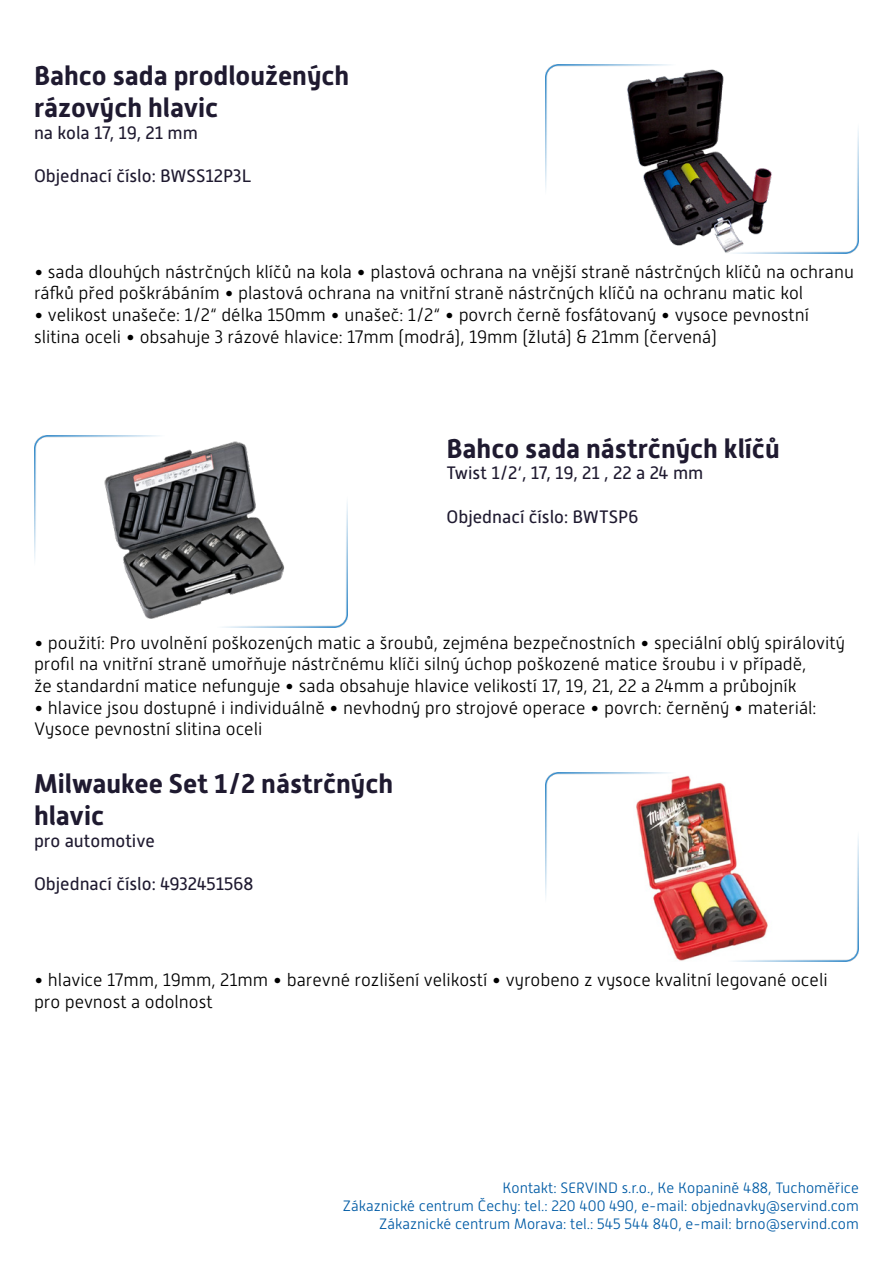
<style>
.page{position:relative;width:893px;height:1263px;background:#fff}
.page>*{position:absolute;margin:0;border:0;box-sizing:border-box;transform-origin:0 0}
.t1{font:700 27px/32.4px "Alwyn New";color:#1f1a30}
.t2{font:300 18px/21.6px "Alwyn New";color:#000}
.t3{font:18px "Alwyn New";color:#1f1a30}
.t4{font:300 15px/18px "Alwyn New";color:#015ba5;text-align:right}
</style>
<div class="page">
<img style="left:649px;top:69px;width:80px;height:184px">
<img style="left:546px;top:64px;width:130px;height:130px">
<img style="left:729px;top:128px;width:130px;height:126px">
<img style="left:124px;top:441px;width:131px;height:178px">
<img style="left:654px;top:775px;width:78px;height:186px">
<img style="left:546px;top:772px;width:130px;height:130px">
<img style="left:34px;top:435px;width:130px;height:130px">
<img style="left:729px;top:831px;width:130px;height:131px">
<img style="left:217px;top:497px;width:130px;height:130px">
<h1 class="t1" style="left:34px;top:59px;width:317px">Bahco sada prodloužených rázových hlavic</h1>
<p class="t3" style="left:34px;top:122px;width:165px">na kola 17, 19, 21 mm</p>
<p class="t3" style="left:34px;top:166px;width:219px">Objednací číslo: BWSS12P3L</p>
<p class="t2" style="left:34px;top:261px;width:822px">• sada dlouhých nástrčných klíčů na kola • plastová ochrana na vnější straně nástrčných klíčů na ochranu ráfků před poškrábáním • plastová ochrana na vnitřní straně nástrčných klíčů na ochranu matic kol</p>
<p class="t2" style="left:34px;top:304px;width:777px">• velikost unašeče: 1/2“ délka 150mm • unašeč: 1/2“ • povrch černě fosfátovaný • vysoce pevnostní slitina oceli • obsahuje 3 rázové hlavice: 17mm (modrá), 19mm (žlutá) &amp; 21mm (červená)</p>
<h1 class="t1" style="left:446px;top:432px;width:335px">Bahco sada nástrčných klíčů</h1>
<p class="t3" style="left:446px;top:463px;width:258px">Twist 1/2‘, 17, 19, 21 , 22 a 24 mm</p>
<p class="t3" style="left:446px;top:506px;width:193px">Objednací číslo: BWTSP6</p>
<p class="t2" style="left:34px;top:632px;width:812px">• použití: Pro uvolnění poškozených matic a šroubů, zejména bezpečnostních • speciální oblý spirálovitý profil na vnitřní straně umořňuje nástrčnému klíči silný úchop poškozené matice šroubu i v případě,<br>že standardní matice nefunguje • sada obsahuje hlavice velikostí 17, 19, 21, 22 a 24mm a průbojník</p>
<p class="t2" style="left:34px;top:697px;width:784px">• hlavice jsou dostupné i individuálně • nevhodný pro strojové operace • povrch: černěný • materiál:<br>Vysoce pevnostní slitina oceli</p>
<h1 class="t1" style="left:34px;top:767px;width:361px">Milwaukee Set 1/2 nástrčných hlavic</h1>
<p class="t3" style="left:34px;top:830px;width:122px">pro automotive</p>
<p class="t3" style="left:34px;top:874px;width:221px">Objednací číslo: 4932451568</p>
<p class="t2" style="left:34px;top:969px;width:795px">• hlavice 17mm, 19mm, 21mm • barevné rozlišení velikostí • vyrobeno z vysoce kvalitní legované oceli pro pevnost a odolnost</p>
<p class="t4" style="left:343px;top:1179px;width:517px">Kontakt: SERVIND s.r.o., Ke Kopanině 488, Tuchoměřice<br>Zákaznické centrum Čechy: tel.: 220 400 490, e-mail: objednavky@servind.com<br>Zákaznické centrum Morava: tel.: 545 544 840, e-mail: brno@servind.com</p>
</div>
